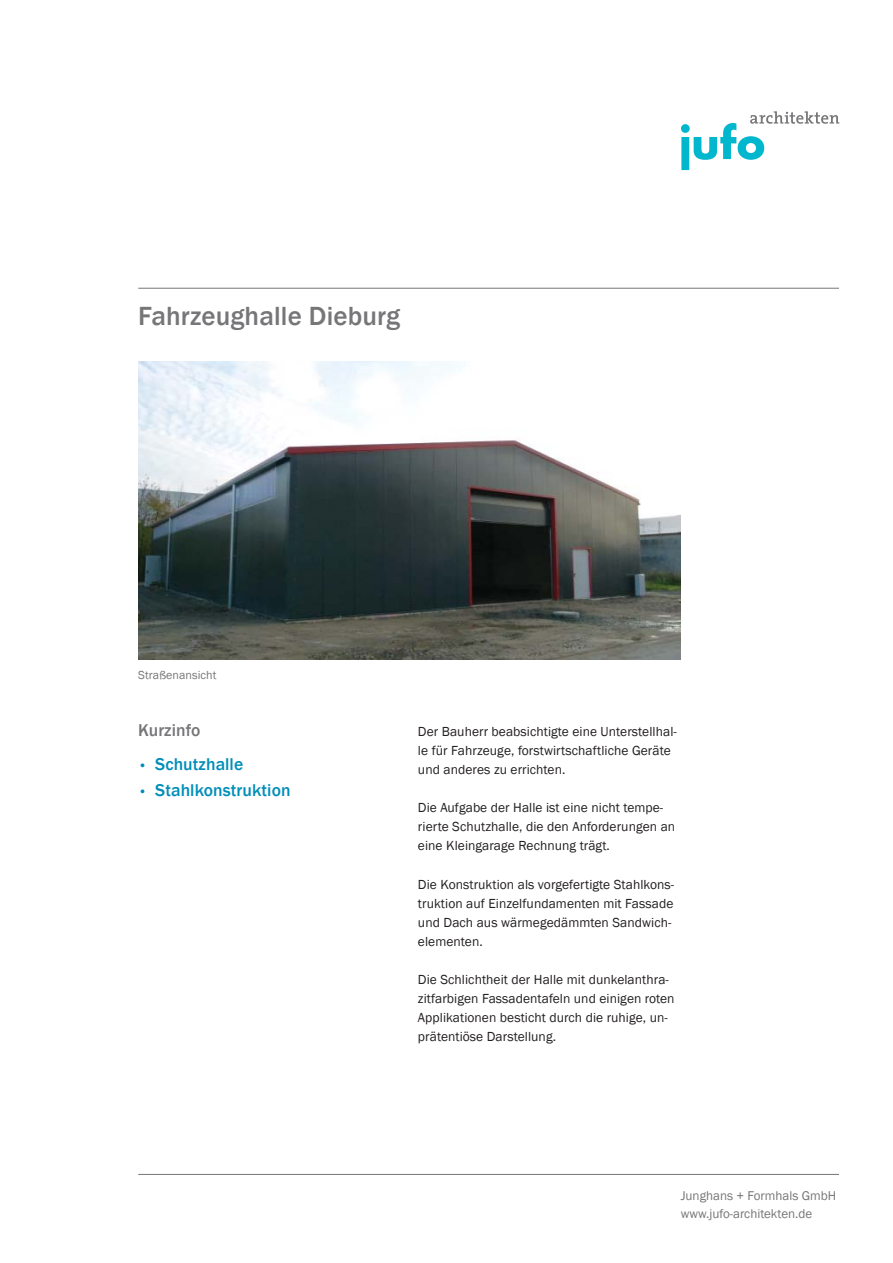
<style>
.page{position:relative;width:893px;height:1263px;background:#fff}
.page>*{position:absolute;margin:0;border:0;box-sizing:border-box;transform-origin:0 0}
.t1{font:500 27px "Franklin Gothic";letter-spacing:.005em;color:#767679}
.t2{font:500 17.55px "Franklin Gothic";letter-spacing:.005em;color:#008eb8}
.t3{font:500 17.55px "Franklin Gothic";letter-spacing:.005em;color:#767679}
.t4{font:13.5px/19px "Franklin Gothic";letter-spacing:.005em;color:#231f20}
.t5{font:13.05px/18px "Franklin Gothic";color:#767679}
.t6{font:12px "Franklin Gothic";letter-spacing:.005em;color:#767679}
.s1{font-size:13.5px}
</style>
<div class="page">
<hr style="left:138px;top:288px;width:701px;height:1px;background:#767679">
<hr style="left:138px;top:1174px;width:701px;height:1px;background:#767679">
<svg style="left:681px;top:111px;width:158px;height:59px"></svg>
<img style="left:138px;top:361px;width:542px;height:299px">
<h1 class="t1" style="left:138px;top:300px;width:263px">Fahrzeughalle Dieburg</h1>
<p class="t6" style="left:138px;top:668px;width:80px">Straßenansicht</p>
<p class="t3" style="left:138px;top:720px;width:64px">Kurzinfo</p>
<p class="t2" style="left:138px;top:754px;width:106px"><span class="s1">•</span> Schutzhalle</p>
<p class="t2" style="left:138px;top:780px;width:154px"><span class="s1">•</span> Stahlkonstruktion</p>
<p class="t4" style="left:418px;top:722px;width:260px">Der Bauherr beabsichtigte eine Unterstellhal&shy;le für Fahrzeuge, forstwirtschaftliche Geräte und anderes zu errichten.</p>
<p class="t4" style="left:418px;top:798px;width:259px">Die Aufgabe der Halle ist eine nicht tempe&shy;rierte Schutzhalle, die den Anforderungen an eine Kleingarage Rechnung trägt.</p>
<p class="t4" style="left:418px;top:874px;width:258px">Die Konstruktion als vorgefertigte Stahlkons&shy;truktion auf Einzelfundamenten mit Fassade und Dach aus wärmegedämmten Sandwich&shy;elementen.</p>
<p class="t4" style="left:418px;top:970px;width:258px">Die Schlichtheit der Halle mit dunkelanthra&shy;zitfarbigen Fassadentafeln und einigen roten Applikationen besticht durch die ruhige, un&shy;prätentiöse Darstellung.</p>
<p class="t5" style="left:680px;top:1187px;width:157px">Junghans + Formhals GmbH www.jufo-architekten.de</p>
</div>
